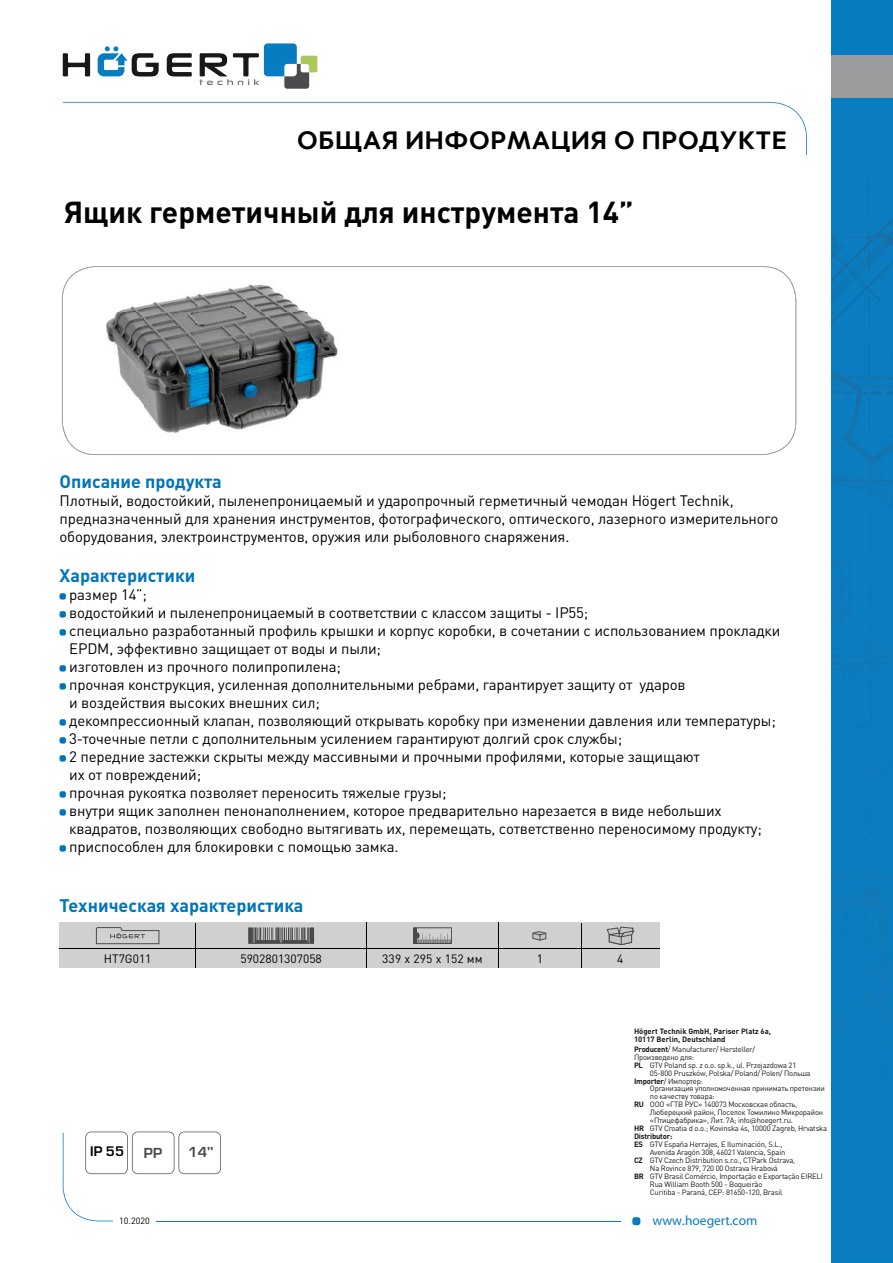
<style>
.page{position:relative;width:893px;height:1263px;background:#fff}
.page>*{position:absolute;margin:0;border:0;box-sizing:border-box;transform-origin:0 0}
.t1{font:700 30px "DIN Pro";color:#000}
.t2{font:700 27px "Merel";color:#000}
.t3{font:700 18px "DIN Pro";color:#0074bc}
.t4{font:15px/18px "DIN Pro";letter-spacing:-.01em;color:#000}
.t5{font:13.5px "Myriad Pro";color:#077cc0}
.t6{font:700 13.5px "Euromode";color:#4a4a49}
.t7{font:700 13.5px "Euromode";color:#4a4a49}
.t8{font:700 12.9px "Euromode";color:#000}
.t9{font:12px "DIN Pro";color:#000}
.t10{font:9px "DIN Pro";color:#000}
.t11{font:7.65px "DIN Pro";letter-spacing:-.025em;color:#1a171b}
.t12{font:700 7.65px/7.9px "DIN Pro";color:#1a171b}
.t13{font:700 7.65px "DIN Pro";letter-spacing:-.025em;color:#1a171b}
.s1{font-style:inherit}
.s2{font-weight:700}
.s3{font-family:"Merel"}
</style>
<div class="page">
<svg style="left:63px;top:53px;width:27px;height:23px"></svg>
<svg style="left:167px;top:53px;width:25px;height:24px"></svg>
<svg style="left:97px;top:46px;width:62px;height:31px"></svg>
<svg style="left:200px;top:43px;width:117px;height:46px"></svg>
<div style="left:632px;top:1217px;width:8px;height:8px;background:#077cc0;border-radius:3px"></div>
<svg style="left:63px;top:102px;width:744px;height:53px"></svg>
<hr style="left:156px;top:1220px;width:464px;height:1px;background:#077cc0">
<div style="left:831px;top:0;width:62px;height:1263px;background:#077cc0"></div>
<img style="left:831px;top:236px;width:37px;height:28px">
<img style="left:831px;top:273px;width:51px;height:55px">
<img style="left:869px;top:222px;width:24px;height:36px">
<img style="left:868px;top:181px;width:1px;height:36px">
<svg style="left:833px;top:244px;width:9px;height:9px"></svg>
<img style="left:849px;top:222px;width:40px;height:26px">
<svg style="left:831px;top:341px;width:62px;height:565px"></svg>
<img style="left:838px;top:906px;width:55px;height:191px">
<img style="left:831px;top:877px;width:62px;height:2px">
<img style="left:848px;top:647px;width:45px;height:3px">
<div style="left:831px;top:56px;width:62px;height:42px;background:#9a9b9d"></div>
<svg style="left:62px;top:266px;width:734px;height:189px"></svg>
<svg style="left:60px;top:593px;width:6px;height:6px"></svg>
<svg style="left:60px;top:611px;width:6px;height:6px"></svg>
<svg style="left:60px;top:629px;width:6px;height:6px"></svg>
<svg style="left:60px;top:665px;width:6px;height:6px"></svg>
<svg style="left:60px;top:683px;width:6px;height:6px"></svg>
<svg style="left:60px;top:719px;width:6px;height:6px"></svg>
<svg style="left:60px;top:737px;width:6px;height:6px"></svg>
<svg style="left:60px;top:755px;width:6px;height:6px"></svg>
<svg style="left:60px;top:791px;width:6px;height:6px"></svg>
<svg style="left:60px;top:809px;width:6px;height:6px"></svg>
<svg style="left:60px;top:845px;width:6px;height:6px"></svg>
<div style="left:60px;top:923px;width:600px;height:45px;background:#d0d0d0"></div>
<hr style="left:499px;top:948px;width:82px;height:1px;background:#000">
<hr style="left:581px;top:948px;width:78px;height:1px;background:#000">
<svg style="left:581px;top:923px;width:1px;height:45px"></svg>
<hr style="left:60px;top:948px;width:136px;height:1px;background:#000">
<hr style="left:196px;top:948px;width:170px;height:1px;background:#000">
<svg style="left:366px;top:923px;width:1px;height:45px"></svg>
<svg style="left:498px;top:923px;width:1px;height:45px"></svg>
<hr style="left:366px;top:948px;width:133px;height:1px;background:#000">
<svg style="left:96px;top:927px;width:63px;height:17px"></svg>
<svg style="left:248px;top:927px;width:66px;height:17px"></svg>
<svg style="left:413px;top:927px;width:39px;height:17px"></svg>
<svg style="left:532px;top:931px;width:14px;height:10px"></svg>
<svg style="left:606px;top:926px;width:29px;height:19px"></svg>
<svg style="left:63px;top:1131px;width:158px;height:90px"></svg>
<img style="left:94px;top:270px;width:255px;height:170px">
<h2 class="t2" style="left:297px;top:119px;width:491px">ОБЩАЯ ИНФОРМАЦИЯ О ПРОДУКТЕ</h2>
<h1 class="t1" style="left:64px;top:192px;width:571px">Ящик герметичный для инструмента 14”</h1>
<p class="t3" style="left:60px;top:469px;width:164px">Описание продукта</p>
<p class="t4" style="left:60px;top:491px;width:720px">Плотный, водостойкий, пыленепроницаемый и ударопрочный герметичный чемодан Högert Technik, предназначенный для хранения инструментов, фотографического, оптического, лазерного измерительного оборудования, электроинструментов, оружия или рыболовного снаряжения.</p>
<p class="t3" style="left:60px;top:563px;width:137px">Характеристики</p>
<p class="t4" style="left:69px;top:584px;width:713px">размер 14”;<br>водостойкий и пыленепроницаемый в соответствии с классом защиты - IP55;<br>cпециально разработанный профиль крышки и корпус коробки, в сочетании с использованием прокладки EPDM, эффективно защищает от воды и пыли;<br>изготовлен из прочного полипропилена;<br>прочная конструкция, усиленная дополнительными ребрами, гарантирует защиту от ударов<br>и воздействия высоких внешних сил;<br>декомпрессионный клапан, позволяющий открывать коробку при изменении давления или температуры; 3-точечные петли с дополнительным усилением гарантируют долгий срок службы;<br>2 передние застежки скрыты между массивными и прочными профилями, которые защищают<br>их от повреждений;<br>прочная рукоятка позволяет переносить тяжелые грузы;<br>внутри ящик заполнен пенонаполнением, которое предварительно нарезается в виде небольших квадратов, позволяющих свободно вытягивать их, перемещать, сответственно переносимому продукту; приспособлен для блокировки с помощью замка.</p>
<p class="t3" style="left:60px;top:893px;width:245px">Техническая характеристика</p>
<p class="t9" style="left:104px;top:950px;width:49px">HT7G011</p>
<p class="t9" style="left:240px;top:950px;width:83px">5902801307058</p>
<p class="t9" style="left:382px;top:950px;width:102px">339 x 295 x 152 мм</p>
<p class="t9" style="left:537px;top:950px;width:8px">1</p>
<p class="t9" style="left:617px;top:950px;width:8px">4</p>
<p class="t8" style="left:90px;top:1144px;width:35px">IP 5<span class="s1">5</span></p>
<p class="t7" style="left:144px;top:1144px;width:20px">PP</p>
<p class="t6" style="left:188px;top:1143px;width:27px">14"</p>
<p class="t10" style="left:119px;top:1214px;width:32px">10.2020</p>
<p class="t12" style="left:634px;top:1027px;width:138px">Högert Technik GmbH, Pariser Platz 6a,<br>10117 Berlin, Deutschland</p>
<p class="t11" style="left:634px;top:1044px;width:123px"><span class="s2">Producent</span>/ Manufacturer/ Hersteller/</p>
<p class="t11" style="left:634px;top:1052px;width:62px">Произведено для:</p>
<p class="t11" style="left:634px;top:1059px;width:164px"><span class="s2">PL</span> GTV Poland sp. z o.o. sp.k., ul. Przejazdowa 21</p>
<p class="t11" style="left:650px;top:1067px;width:162px">05-800 Pruszków, Polska/ Poland/ Polen/ Польша</p>
<p class="t11" style="left:634px;top:1075px;width:71px"><span class="s2">Importer</span>/ Импортер:</p>
<p class="t11" style="left:650px;top:1083px;width:176px">Организация уполномоченная принимать претензии</p>
<p class="t11" style="left:650px;top:1091px;width:66px">по качеству товара:</p>
<p class="t11" style="left:634px;top:1099px;width:165px"><span class="s2">RU</span> ООО «ГТВ РУС» 140073 Московская область,</p>
<p class="t11" style="left:650px;top:1107px;width:175px">Люберецкий район, Поселок Томилино Микрорайон</p>
<p class="t11" style="left:650px;top:1115px;width:144px">«Птицефабрика», Лит. 7А; info<span class="s3">@</span>hoegert.ru.</p>
<p class="t11" style="left:634px;top:1123px;width:195px"><span class="s2">HR</span> GTV Croatia d o.o.; Kovinska 4s, 10000 Zagreb, Hrvatska</p>
<p class="t13" style="left:634px;top:1131px;width:40px">Distributor:</p>
<p class="t11" style="left:634px;top:1139px;width:150px"><span class="s2">ES</span> GTV España Herrajes, E Iluminación, S.L.,</p>
<p class="t11" style="left:650px;top:1147px;width:137px">Avenida Aragón 308, 46021 Valencia, Spain</p>
<p class="t11" style="left:634px;top:1155px;width:163px"><span class="s2">CZ</span> GTV Czech Distribution s.r.o., CTPark Ostrava,</p>
<p class="t11" style="left:650px;top:1163px;width:129px">Na Rovince 879, 720 00 Ostrava Hrabová</p>
<p class="t11" style="left:634px;top:1171px;width:190px"><span class="s2">BR</span> GTV Brasil Comércio, Importação e Exportação EIRELI</p>
<p class="t11" style="left:650px;top:1179px;width:114px">Rua William Booth 500 - Boqueirão</p>
<p class="t11" style="left:650px;top:1187px;width:134px">Curitiba - Paraná, CEP: 81650-120, Brasil</p>
<p class="t5" style="left:652px;top:1212px;width:106px">www.hoegert.com</p>
</div>
